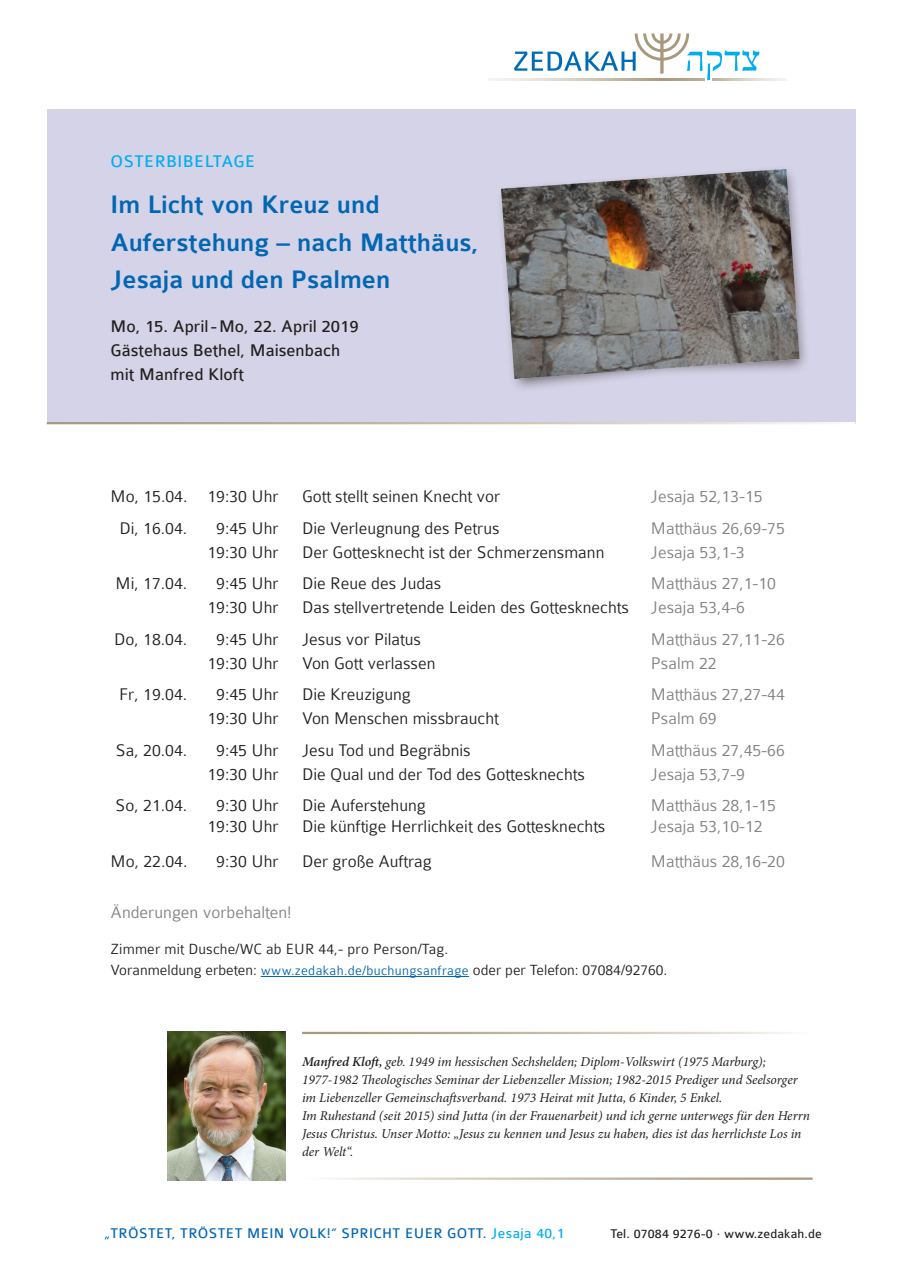
<style>
.page{position:relative;width:902px;height:1272px;background:#fff}
.page>*{position:absolute;margin:0;border:0;box-sizing:border-box;transform-origin:0 0}
.Headline_1{font:500 27px/37.5px "Colaborate";color:#0166b3}
.t1{font:300 18px "Colaborate";color:#231f20}
.t2{font:300 18px "Colaborate";color:#808285}
.Copy_Head{font:18px "Colaborate";color:#231f20}
.Veranstaltungsart{font:18px "Colaborate";letter-spacing:.025em;color:#00aeef}
.Copy__klein{font:300 15.75px "Colaborate";color:#231f20}
.t3{font:15px "Colaborate";letter-spacing:.025em;color:#0166b3}
.Autorenbeschreibung{font:italic 13.5px/18px "Minion Pro";letter-spacing:-.005em;color:#231f20}
.t4{font:13.5px "Colaborate";letter-spacing:.01em;color:#231f20}
.s1{color:#808285}
.s2{font-size:14.25px;color:#0166b3}
.s3{font-weight:600}
.s4{color:#00aeef}
</style>
<div class="page">
<hr style="left:712px;top:78px;width:74px;height:2px;background:#efece8">
<hr style="left:489px;top:78px;width:215px;height:2px;background:#f4f2ee">
<svg style="left:514px;top:33px;width:245px;height:47px"></svg>
<div style="left:47px;top:109px;width:808px;height:315px;background:#d5d3e7"></div>
<hr style="left:47px;top:422px;width:808px;height:2px;background:#fff">
<div style="left:496px;top:165px;width:313px;height:228px;background:#231f20;opacity:.6"></div>
<img style="left:501px;top:169px;width:298px;height:210px">
<hr style="left:261px;top:976px;width:208px;height:1px;background:#0166b3">
<img style="left:167px;top:1031px;width:118px;height:149px">
<p class="Veranstaltungsart" style="left:111px;top:152px;width:146px">OSTERBIBELTAGE</p>
<p class="Headline_1" style="left:111px;top:187px;width:270px">Im Licht von Kreuz und</p>
<p class="Headline_1" style="left:111px;top:224px;width:370px">Auferstehung – nach Matthäus,<br>Jesaja und den Psalmen</p>
<p class="Copy_Head" style="left:111px;top:317px;width:249px">Mo, 15. April-Mo, 22. April 2019</p>
<p class="Copy_Head" style="left:111px;top:341px;width:231px">Gästehaus Bethel, Maisenbach</p>
<p class="Copy_Head" style="left:111px;top:365px;width:135px">mit Manfred Kloft</p>
<p class="t1" style="left:111px;top:487px;width:169px">Mo, 15.04. 19:30 Uhr</p>
<p class="t1" style="left:302px;top:487px;width:200px">Gott stellt seinen Knecht vor</p>
<p class="t2" style="left:651px;top:487px;width:113px">Jesaja 52,13-15</p>
<p class="t1" style="left:119px;top:519px;width:69px">Di, 16.04.</p>
<p class="t1" style="left:216px;top:519px;width:64px">9:45 Uhr</p>
<p class="t1" style="left:302px;top:519px;width:199px">Die Verleugnung des Petrus</p>
<p class="t2" style="left:651px;top:519px;width:135px">Matthäus 26,69-75</p>
<p class="t1" style="left:207px;top:543px;width:73px">19:30 Uhr</p>
<p class="t1" style="left:302px;top:543px;width:304px">Der Gottesknecht ist der Schmerzensmann</p>
<p class="t2" style="left:651px;top:543px;width:96px">Jesaja 53,1-3</p>
<p class="t1" style="left:116px;top:574px;width:73px">Mi, 17.04.</p>
<p class="t1" style="left:216px;top:574px;width:64px">9:45 Uhr</p>
<p class="t1" style="left:302px;top:574px;width:141px">Die Reue des Judas</p>
<p class="t2" style="left:651px;top:574px;width:127px">Matthäus 27,1-10</p>
<p class="t1" style="left:207px;top:598px;width:73px">19:30 Uhr</p>
<p class="t1" style="left:302px;top:598px;width:444px">Das stellvertretende Leiden des Gottesknechts <span class="s1">Jesaja 53,4-6</span></p>
<p class="t1" style="left:114px;top:630px;width:74px">Do, 18.04.</p>
<p class="t1" style="left:216px;top:630px;width:64px">9:45 Uhr</p>
<p class="t1" style="left:302px;top:630px;width:120px">Jesus vor Pilatus</p>
<p class="t2" style="left:651px;top:630px;width:135px">Matthäus 27,11-26</p>
<p class="t1" style="left:207px;top:654px;width:73px">19:30 Uhr</p>
<p class="t1" style="left:302px;top:654px;width:135px">Von Gott verlassen</p>
<p class="t2" style="left:651px;top:654px;width:67px">Psalm 22</p>
<p class="t1" style="left:119px;top:685px;width:70px">Fr, 19.04.</p>
<p class="t1" style="left:216px;top:685px;width:64px">9:45 Uhr</p>
<p class="t1" style="left:302px;top:685px;width:110px">Die Kreuzigung</p>
<p class="t2" style="left:651px;top:685px;width:135px">Matthäus 27,27-44</p>
<p class="t1" style="left:207px;top:709px;width:73px">19:30 Uhr</p>
<p class="t1" style="left:302px;top:709px;width:198px">Von Menschen missbraucht</p>
<p class="t2" style="left:651px;top:709px;width:67px">Psalm 69</p>
<p class="t1" style="left:116px;top:741px;width:73px">Sa, 20.04.</p>
<p class="t1" style="left:216px;top:741px;width:64px">9:45 Uhr</p>
<p class="t1" style="left:302px;top:741px;width:170px">Jesu Tod und Begräbnis</p>
<p class="t2" style="left:651px;top:741px;width:135px">Matthäus 27,45-66</p>
<p class="t1" style="left:207px;top:765px;width:73px">19:30 Uhr</p>
<p class="t1" style="left:302px;top:765px;width:284px">Die Qual und der Tod des Gottesknechts</p>
<p class="t2" style="left:651px;top:765px;width:96px">Jesaja 53,7-9</p>
<p class="t1" style="left:116px;top:796px;width:73px">So, 21.04.</p>
<p class="t1" style="left:216px;top:796px;width:64px">9:30 Uhr</p>
<p class="t1" style="left:302px;top:796px;width:125px">Die Auferstehung</p>
<p class="t2" style="left:651px;top:796px;width:127px">Matthäus 28,1-15</p>
<p class="t1" style="left:207px;top:817px;width:73px">19:30 Uhr</p>
<p class="t1" style="left:302px;top:817px;width:305px">Die künftige Herrlichkeit des Gottesknechts</p>
<p class="t2" style="left:651px;top:817px;width:113px">Jesaja 53,10-12</p>
<p class="t1" style="left:111px;top:852px;width:78px">Mo, 22.04.</p>
<p class="t1" style="left:216px;top:852px;width:64px">9:30 Uhr</p>
<p class="t1" style="left:302px;top:852px;width:131px">Der große Auftrag</p>
<p class="t2" style="left:651px;top:852px;width:135px">Matthäus 28,16-20</p>
<p class="t2" style="left:111px;top:903px;width:182px">Änderungen vorbehalten!</p>
<p class="Copy__klein" style="left:111px;top:940px;width:339px">Zimmer mit Dusche/WC ab EUR 44,- pro Person/Tag.</p>
<p class="Copy__klein" style="left:111px;top:961px;width:558px">Voranmeldung erbeten: <span class="s2">www.zedakah.de/buchungsanfrage</span> oder per Telefon: 07084/92760.</p>
<p class="Autorenbeschreibung" style="left:302px;top:1052px;width:465px"><span class="s3">Manfred Kloft,</span> geb. 1949 im hessischen Sechshelden; Diplom-Volkswirt (1975 Marburg);</p>
<p class="Autorenbeschreibung" style="left:302px;top:1070px;width:497px">1977-1982 Theologisches Seminar der Liebenzeller Mission; 1982-2015 Prediger und Seelsorger im Liebenzeller Gemeinschaftsverband. 1973 Heirat mit Jutta, 6 Kinder, 5 Enkel.</p>
<p class="Autorenbeschreibung" style="left:302px;top:1106px;width:509px">Im Ruhestand (seit 2015) sind Jutta (in der Frauenarbeit) und ich gerne unterwegs für den Herrn<br>Jesus Christus. Unser Motto: „Jesus zu kennen und Jesus zu haben, dies ist das herrlichste Los in der Welt“.</p>
<p class="t3" style="left:104px;top:1225px;width:462px">„TRÖSTET, TRÖSTET MEIN VOLK!“ SPRICHT EUER GOTT. <span class="s4">Jesaja 40,1</span></p>
<p class="t4" style="left:610px;top:1226px;width:213px">Tel. 07084 9276-0 · www.zedakah.de</p>
</div>
